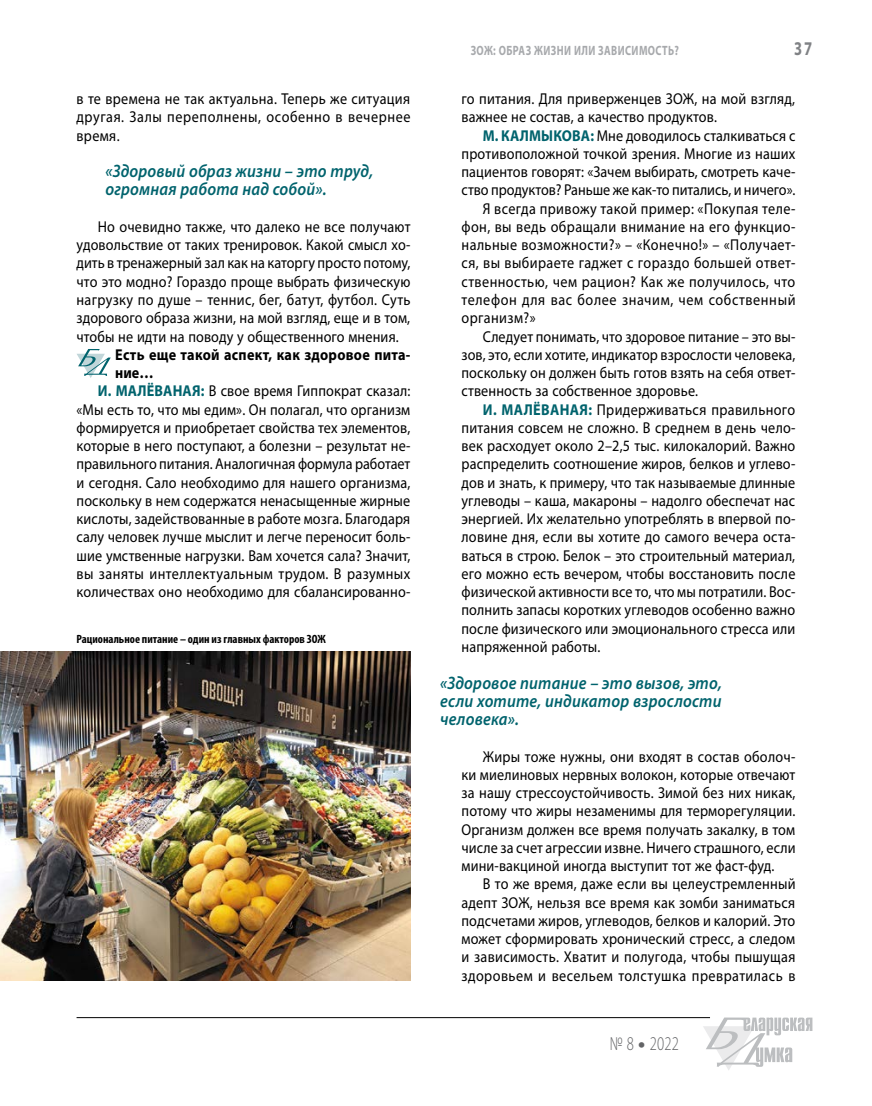
<style>
.page{position:relative;width:872px;height:1106px;background:#fff}
.page>*{position:absolute;margin:0;border:0;box-sizing:border-box;transform-origin:0 0}
.t1{font:300 19.5px "Myriad Pro";color:#636466;scale:.75 1}
.t2{font:700 19.5px "Myriad Pro";color:#808285;scale:.75 1}
.t3{font:italic 600 18px/18.3px "Myriad Pro";letter-spacing:.01em;color:#00636d;scale:.9 1}
.t4{font:15.75px/18.3px "Myriad Pro";letter-spacing:.01em;color:#000;text-align:justify;scale:.9 1}
.t5{font:15.75px "Myriad Pro";letter-spacing:.03em;color:#000;scale:.9 1}
.t6{font:700 15.75px "Myriad Pro";letter-spacing:.02em;color:#000;scale:.9 1}
.t7{font:15.75px "Myriad Pro";letter-spacing:.045em;color:#000;scale:.9 1}
.t8{font:700 13.5px "Myriad Pro";letter-spacing:.04em;color:#a7a9ac;scale:.75 1}
.t9{font:700 condensed 12px "Myriad Pro";color:#000}
.s1{font-weight:700;color:#00636d}
.s2{font-weight:900}
</style>
<div class="page">
<hr style="left:77px;top:1017px;width:633px;height:1px;background:#000">
<svg style="left:703px;top:1017px;width:109px;height:53px"></svg>
<svg style="left:77px;top:349px;width:34px;height:29px"></svg>
<img style="left:0;top:652px;width:410px;height:328px">
<p class="t4" style="left:77px;top:89px;width:372px">в те времена не так актуальна. Теперь же ситуация другая. Залы переполнены, особенно в вечернее время.</p>
<p class="t3" style="left:106px;top:161px;width:299px">«Здоровый образ жизни – это труд, огромная работа над собой».</p>
<p class="t4" style="left:77px;top:217px;width:372px;text-indent:21px">Но очевидно также, что далеко не все получают удовольствие от таких тренировок. Какой смысл хо&shy;дить в тренажерный зал как на каторгу просто потому, что это модно? Гораздо проще выбрать физическую нагрузку по душе – теннис, бег, батут, футбол. Суть здорового образа жизни, на мой взгляд, еще и в том, чтобы не идти на поводу у общественного мнения.</p>
<p class="t6" style="left:115px;top:344px;width:329px">Есть еще такой аспект, как здоровое пита-</p>
<p class="t6" style="left:115px;top:362px;width:45px">ние…</p>
<p class="t4" style="left:98px;top:381px;width:349px"><span class="s1">И. МАЛЁВАНАЯ:</span> В свое время Гиппократ сказал:</p>
<p class="t4" style="left:77px;top:400px;width:372px">«Мы есть то, что мы едим». Он полагал, что организм</p>
<p class="t4" style="left:77px;top:418px;width:372px">формируется и приобретает свойства тех элементов,</p>
<p class="t4" style="left:77px;top:436px;width:372px">которые в него поступают, а болезни – результат не-</p>
<p class="t4" style="left:77px;top:454px;width:372px">правильного питания. Аналогичная формула работает</p>
<p class="t4" style="left:77px;top:473px;width:372px">и сегодня. Сало необходимо для нашего организма,</p>
<p class="t4" style="left:77px;top:491px;width:372px">поскольку в нем содержатся ненасыщенные жирные</p>
<p class="t4" style="left:77px;top:509px;width:372px">кислоты, задействованные в работе мозга. Благодаря</p>
<p class="t4" style="left:77px;top:527px;width:372px">салу человек лучше мыслит и легче переносит боль-</p>
<p class="t4" style="left:77px;top:546px;width:372px">шие умственные нагрузки. Вам хочется сала? Значит,</p>
<p class="t5" style="left:77px;top:564px;width:372px">вы заняты интеллектуальным трудом. В разумных</p>
<p class="t4" style="left:77px;top:582px;width:372px">количествах оно необходимо для сбалансированно-</p>
<p class="t9" style="left:77px;top:631px;width:251px">Рациональное питание – один из главных факторов ЗОЖ</p>
<p class="t8" style="left:471px;top:42px;width:279px">ЗОЖ: ОБРАЗ ЖИЗНИ ИЛИ ЗАВИСИМОСТЬ?</p>
<p class="t2" style="left:794px;top:36px;width:26px">37</p>
<p class="t4" style="left:461px;top:89px;width:372px">го питания. Для приверженцев ЗОЖ, на мой взгляд, важнее не состав, а качество продуктов.</p>
<p class="t4" style="left:483px;top:126px;width:349px"><span class="s1">М. КАЛМЫКОВА:</span> Мне доводилось сталкиваться с</p>
<p class="t4" style="left:461px;top:144px;width:372px">противоположной точкой зрения. Многие из наших</p>
<p class="t4" style="left:461px;top:162px;width:372px">пациентов говорят: «Зачем выбирать, смотреть каче-</p>
<p class="t4" style="left:461px;top:181px;width:373px">ство продуктов? Раньше же как-то питались, и ничего».</p>
<p class="t5" style="left:483px;top:199px;width:349px">Я всегда привожу такой пример: «Покупая теле-</p>
<p class="t5" style="left:461px;top:217px;width:372px">фон, вы ведь обращали внимание на его функцио-</p>
<p class="t5" style="left:461px;top:235px;width:372px">нальные возможности?» – «Конечно!» – «Получает-</p>
<p class="t5" style="left:461px;top:253px;width:372px">ся, вы выбираете гаджет с гораздо большей ответ-</p>
<p class="t5" style="left:461px;top:272px;width:372px">ственностью, чем рацион? Как же получилось, что</p>
<p class="t7" style="left:461px;top:290px;width:373px">телефон для вас более значим, чем собственный</p>
<p class="t5" style="left:461px;top:308px;width:84px">организм?»</p>
<p class="t4" style="left:483px;top:327px;width:349px">Следует понимать, что здоровое питание – это вы-</p>
<p class="t4" style="left:461px;top:345px;width:372px">зов, это, если хотите, индикатор взрослости человека,</p>
<p class="t4" style="left:461px;top:363px;width:372px">поскольку он должен быть готов взять на себя ответ-</p>
<p class="t4" style="left:461px;top:381px;width:264px">ственность за собственное здоровье.</p>
<p class="t4" style="left:483px;top:400px;width:349px"><span class="s1">И. МАЛЁВАНАЯ:</span> Придерживаться правильного</p>
<p class="t4" style="left:461px;top:418px;width:372px">питания совсем не сложно. В среднем в день чело-</p>
<p class="t4" style="left:461px;top:436px;width:372px">век расходует около 2–2,5 тыс. килокалорий. Важно</p>
<p class="t4" style="left:461px;top:454px;width:372px">распределить соотношение жиров, белков и углево-</p>
<p class="t4" style="left:461px;top:473px;width:372px">дов и знать, к примеру, что так называемые длинные</p>
<p class="t4" style="left:461px;top:491px;width:372px">углеводы – каша, макароны – надолго обеспечат нас</p>
<p class="t4" style="left:461px;top:509px;width:372px">энергией. Их желательно употреблять в впервой по-</p>
<p class="t4" style="left:461px;top:527px;width:372px">ловине дня, если вы хотите до самого вечера оста-</p>
<p class="t4" style="left:461px;top:546px;width:372px">ваться в строю. Белок – это строительный материал,</p>
<p class="t4" style="left:461px;top:564px;width:372px">его можно есть вечером, чтобы восстановить после</p>
<p class="t4" style="left:461px;top:582px;width:372px">физической активности все то, что мы потратили. Вос-</p>
<p class="t4" style="left:461px;top:601px;width:372px">полнить запасы коротких углеводов особенно важно</p>
<p class="t4" style="left:461px;top:619px;width:372px">после физического или эмоционального стресса или</p>
<p class="t4" style="left:461px;top:637px;width:156px">напряженной работы.</p>
<p class="t3" style="left:440px;top:673px;width:314px;text-align:justify">«Здоровое питание – это вызов, это, если хотите, индикатор взрослости человека».</p>
<p class="t4" style="left:461px;top:747px;width:373px;text-indent:21px">Жиры тоже нужны, они входят в состав оболоч&shy;ки миелиновых нервных волокон, которые отвечают за нашу стрессоустойчивость. Зимой без них никак, потому что жиры незаменимы для терморегуляции.<br>Организм должен все время получать закалку, в том числе за счет агрессии извне. Ничего страшного, если мини-вакциной иногда выступит тот же фаст-фуд.</p>
<p class="t4" style="left:461px;top:874px;width:373px;text-indent:21px">В то же время, даже если вы целеустремленный адепт ЗОЖ, нельзя все время как зомби заниматься подсчетами жиров, углеводов, белков и калорий. Это может сформировать хронический стресс, а следом и зависимость. Хватит и полугода, чтобы пышущая здоровьем и весельем толстушка превратилась в</p>
<p class="t1" style="left:609px;top:1032px;width:94px">№ 8 <span class="s2">•</span> 2022</p>
</div>
